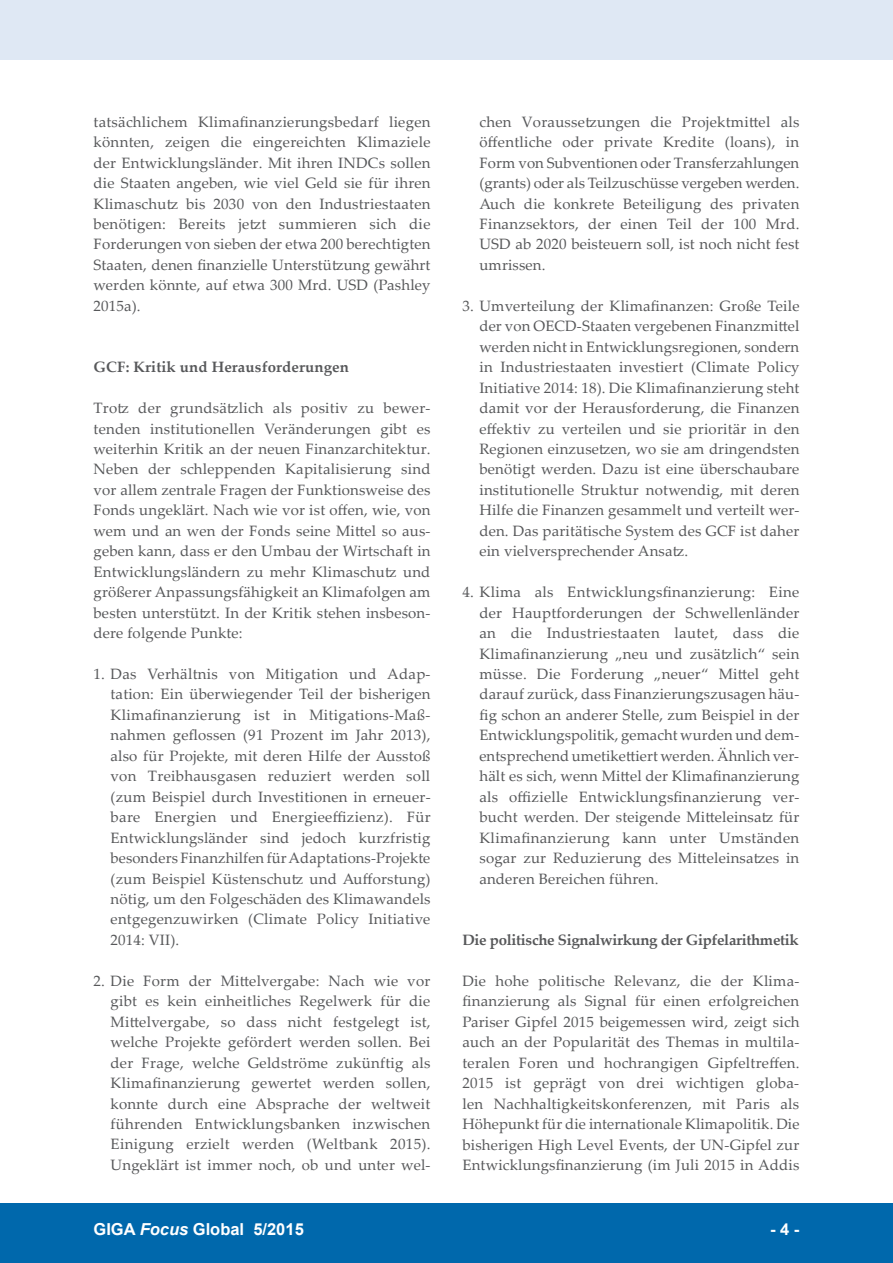
<style>
.page{position:relative;width:893px;height:1263px;background:#fff}
.page>*{position:absolute;margin:0;border:0;box-sizing:border-box;transform-origin:0 0}
.t1{font:700 16.5px "Arial";color:#fff}
.t2{font:15px/20.4px "Palatino Linotype";letter-spacing:.01em;color:#57585a;text-align:justify}
.t3{font:700 15px "Palatino Linotype";letter-spacing:-.02em;color:#57585a}
.t4{font:700 15px "Palatino Linotype";letter-spacing:.01em;color:#57585a}
.s1{font-style:italic}
</style>
<div class="page">
<div style="left:0;top:1203px;width:893px;height:60px;background:#0068ac"></div>
<div style="left:0;top:0;width:893px;height:60px;background:#dfe8f4"></div>
<p class="t2" style="left:94px;top:111px;width:339px">tatsächlichem Klimafinanzierungsbedarf liegen könnten, zeigen die eingereichten Klimaziele der Entwicklungsländer. Mit ihren INDCs sollen die Staaten angeben, wie viel Geld sie für ihren Klimaschutz bis 2030 von den Industriestaaten benötigen: Bereits jetzt summieren sich die Forderungen von sieben der etwa 200 berechtigten Staaten, denen finanzielle Unterstützung gewährt werden könnte, auf etwa 300 Mrd. USD (Pashley 2015a).</p>
<p class="t4" style="left:94px;top:356px;width:257px">GCF: Kritik und Herausforderungen</p>
<p class="t2" style="left:94px;top:397px;width:339px">Trotz der grundsätzlich als positiv zu bewer&shy;tenden institutionellen Veränderungen gibt es weiterhin Kritik an der neuen Finanzarchitektur.<br>Neben der schleppenden Kapitalisierung sind vor allem zentrale Fragen der Funktionsweise des Fonds ungeklärt. Nach wie vor ist offen, wie, von wem und an wen der Fonds seine Mittel so aus&shy;geben kann, dass er den Umbau der Wirtschaft in Entwicklungsländern zu mehr Klimaschutz und größerer Anpassungsfähigkeit an Klimafolgen am besten unterstützt. In der Kritik stehen insbeson&shy;dere folgende Punkte:</p>
<p class="t2" style="left:111px;top:663px;width:322px;text-indent:-17px">1. Das Verhältnis von Mitigation und Adap&shy;tation: Ein überwiegender Teil der bisherigen Klimafinanzierung ist in Mitigations-Maß&shy;nahmen geflossen (91 Prozent im Jahr 2013), also für Projekte, mit deren Hilfe der Ausstoß von Treibhausgasen reduziert werden soll (zum Beispiel durch Investitionen in erneuer&shy;bare Energien und Energieeffizienz). Für Entwicklungsländer sind jedoch kurzfristig besonders Finanzhilfen für Adaptations-Projekte (zum Beispiel Küstenschutz und Aufforstung) nötig, um den Folgeschäden des Klimawandels entgegenzuwirken (Climate Policy Initiative 2014: VII).</p>
<p class="t2" style="left:111px;top:970px;width:322px;text-indent:-17px">2. Die Form der Mittelvergabe: Nach wie vor gibt es kein einheitliches Regelwerk für die Mittelvergabe, so dass nicht festgelegt ist, welche Projekte gefördert werden sollen. Bei der Frage, welche Geldströme zukünftig als Klimafinanzierung gewertet werden sollen, konnte durch eine Absprache der weltweit führenden Entwicklungsbanken inzwischen Einigung erzielt werden (Weltbank 2015).<br>Ungeklärt ist immer noch, ob und unter wel-</p>
<p class="t2" style="left:479px;top:111px;width:322px">chen Voraussetzungen die Projektmittel als öffentliche oder private Kredite (loans), in Form von Subventionen oder Transferzahlungen (grants) oder als Teilzuschüsse vergeben werden.<br>Auch die konkrete Beteiligung des privaten Finanzsektors, der einen Teil der 100 Mrd.<br>USD ab 2020 beisteuern soll, ist noch nicht fest umrissen.</p>
<p class="t2" style="left:479px;top:295px;width:322px;text-indent:-17px">3. Umverteilung der Klimafinanzen: Große Teile der von OECD-Staaten vergebenen Finanzmittel werden nicht in Entwicklungsregionen, sondern in Industriestaaten investiert (Climate Policy Initiative 2014: 18). Die Klimafinanzierung steht damit vor der Herausforderung, die Finanzen effektiv zu verteilen und sie prioritär in den Regionen einzusetzen, wo sie am dringendsten benötigt werden. Dazu ist eine überschaubare institutionelle Struktur notwendig, mit deren Hilfe die Finanzen gesammelt und verteilt wer&shy;den. Das paritätische System des GCF ist daher ein vielversprechender Ansatz.</p>
<p class="t2" style="left:479px;top:581px;width:322px;text-indent:-17px">4. Klima als Entwicklungsfinanzierung: Eine der Hauptforderungen der Schwellenländer an die Industriestaaten lautet, dass die Klimafinanzierung „neu und zusätzlich“ sein müsse. Die Forderung „neuer“ Mittel geht darauf zurück, dass Finanzierungszusagen häu&shy;fig schon an anderer Stelle, zum Beispiel in der Entwicklungspolitik, gemacht wurden und dem&shy;entsprechend umetikettiert werden. Ähnlich ver&shy;hält es sich, wenn Mittel der Klimafinanzierung als offizielle Entwicklungsfinanzierung ver&shy;bucht werden. Der steigende Mitteleinsatz für Klimafinanzierung kann unter Umständen sogar zur Reduzierung des Mitteleinsatzes in anderen Bereichen führen.</p>
<p class="t3" style="left:462px;top:929px;width:338px">Die politische Signalwirkung der Gipfelarithmetik</p>
<p class="t2" style="left:462px;top:970px;width:339px">Die hohe politische Relevanz, die der Klima&shy;finanzierung als Signal für einen erfolgreichen Pariser Gipfel 2015 beigemessen wird, zeigt sich auch an der Popularität des Themas in multila&shy;teralen Foren und hochrangigen Gipfeltreffen.<br>2015 ist geprägt von drei wichtigen globa&shy;len Nachhaltigkeitskonferenzen, mit Paris als Höhepunkt für die internationale Klimapolitik. Die bisherigen High Level Events, der UN-Gipfel zur Entwicklungsfinanzierung (im Juli 2015 in Addis</p>
<p class="t1" style="left:94px;top:1218px;width:212px">GIGA <span class="s1">Focus</span> Global 5/2015</p>
<p class="t1" style="left:770px;top:1218px;width:31px">- 4 -</p>
</div>
